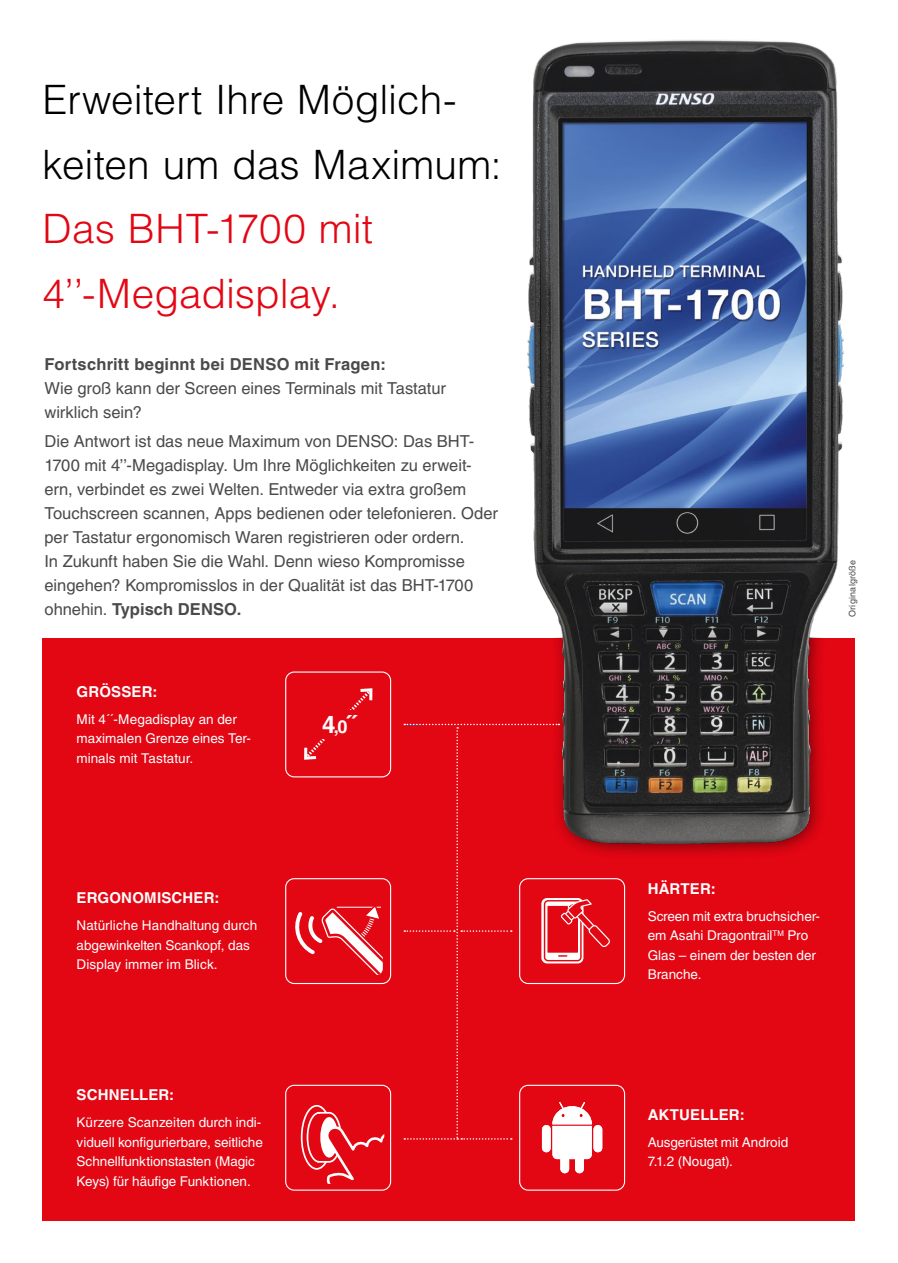
<style>
.page{position:relative;width:898px;height:1263px;background:#fff}
.page>*{position:absolute;margin:0;border:0;box-sizing:border-box;transform-origin:0 0}
.t1{font:300 40.5px/64.5px "Helvetica LT Std";color:#000}
.t2{font:300 40.5px/64.5px "Helvetica LT Std";color:#e30613}
.t3{font:700 24px "Helvetica LT Std";color:#fff}
.t4{font:16.5px/24px "Helvetica LT Std";color:#4a4a49}
.t5{font:700 16.5px "Helvetica LT Std";letter-spacing:.015em;color:#4a4a49}
.t6{font:700 15px "Helvetica LT Std";letter-spacing:.01em;color:#fff}
.t7{font:13.5px/19.5px "Helvetica LT Std";color:#fff}
.t8{font:9px "Helvetica LT Std";letter-spacing:.025em;color:#4a4a49}
.s1{font-weight:700}
.s2{font-size:18px}
</style>
<div class="page">
<div style="left:43px;top:638px;width:812px;height:582px;background:#e30613"></div>
<img style="left:442px;top:40px;width:403px;height:814px">
<div style="left:519px;top:878px;width:106px;height:106px;border:1px solid #fff;border-radius:9px"></div>
<div style="left:285px;top:878px;width:106px;height:106px;border:1px solid #fff;border-radius:9px"></div>
<svg style="left:295px;top:906px;width:87px;height:69px"></svg>
<div style="left:519px;top:1085px;width:106px;height:106px;border:1px solid #fff;border-radius:9px"></div>
<div style="left:285px;top:1085px;width:106px;height:106px;border:1px solid #fff;border-radius:9px"></div>
<div style="left:301px;top:1105px;width:31px;height:65px;border:2px solid #fff;border-radius:50%"></div>
<svg style="left:305px;top:1111px;width:79px;height:73px"></svg>
<div style="left:285px;top:671px;width:106px;height:106px;border:1px solid #fff;border-radius:9px"></div>
<svg style="left:304px;top:688px;width:69px;height:72px"></svg>
<div style="left:307px;top:710px;width:62px;height:28px;background:#e30613"></div>
<svg style="left:404px;top:724px;width:205px;height:449px"></svg>
<h1 class="t1" style="left:43px;top:67px;width:460px">Erweitert Ihre Möglich&shy;keiten um das Maximum:</h1>
<h1 class="t2" style="left:43px;top:196px;width:332px">Das BHT-1700 mit<br>4’’-Megadisplay.</h1>
<p class="t5" style="left:44px;top:354px;width:343px">Fortschritt beginnt bei DENSO mit Fragen:</p>
<p class="t4" style="left:44px;top:376px;width:403px">Wie groß kann der Screen eines Terminals mit Tastatur wirklich sein?</p>
<p class="t4" style="left:44px;top:429px;width:455px">Die Antwort ist das neue Maximum von DENSO: Das BHT-1700 mit 4’’-Megadisplay. Um Ihre Möglichkeiten zu erweit&shy;ern, verbindet es zwei Welten. Entweder via extra großem Touchscreen scannen, Apps bedienen oder telefonieren. Oder per Tastatur ergonomisch Waren registrieren oder ordern.<br>In Zukunft haben Sie die Wahl. Denn wieso Kompromisse eingehen? Kompromisslos in der Qualität ist das BHT-1700 ohnehin. <span class="s1">Typisch DENSO.</span></p>
<p class="t6" style="left:77px;top:682px;width:82px">GRÖSSER:</p>
<p class="t7" style="left:77px;top:709px;width:176px">Mit 4´´-Megadisplay an der maximalen Grenze eines Ter&shy;minals mit Tastatur.</p>
<h2 class="t3" style="left:322px;top:710px;width:33px">4<span class="s2">,0</span>˝</h2>
<p class="t6" style="left:77px;top:889px;width:144px">ERGONOMISCHER:</p>
<p class="t7" style="left:77px;top:916px;width:182px">Natürliche Handhaltung durch abgewinkelten Scankopf, das<br>Display immer im Blick.</p>
<p class="t6" style="left:77px;top:1086px;width:99px">SCHNELLER:</p>
<p class="t7" style="left:77px;top:1113px;width:188px">Kürzere Scanzeiten durch indi&shy;viduell konfigurierbare, seitliche Schnellfunktionstasten (Magic Keys) für häufige Funktionen.</p>
<p class="t8" style="left:846px;top:617px;width:59px;rotate:-90deg">Originalgröße</p>
<p class="t6" style="left:647px;top:879px;width:69px">HÄRTER:</p>
<p class="t7" style="left:647px;top:906px;width:174px">Screen mit extra bruchsicher&shy;em Asahi Dragontrail<sup>TM</sup> Pro<br>Glas – einem der besten der<br>Branche.</p>
<p class="t6" style="left:647px;top:1105px;width:98px">AKTUELLER:</p>
<p class="t7" style="left:647px;top:1132px;width:142px">Ausgerüstet mit Android<br>7.1.2 (Nougat).</p>
</div>
